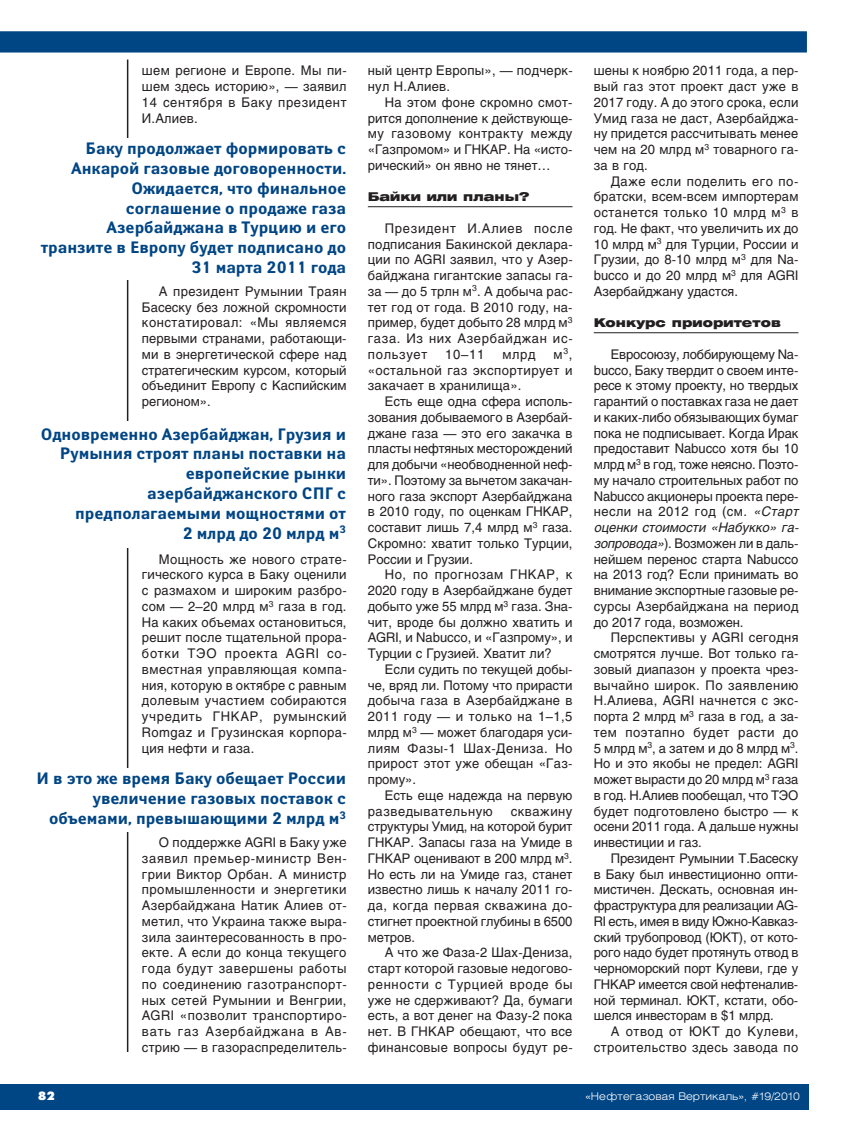
<style>
.page{position:relative;width:851px;height:1127px;background:#fff}
.page>*{position:absolute;margin:0;border:0;box-sizing:border-box;transform-origin:0 0}
.t1{font:700 16.5px/19.8px "Yanus C";color:#004584;text-align:right}
.t2{font:13.2px/15.8px "Helios";color:#231f20;text-align:justify}
.t3{font:13.2px/15.8px "Helios";letter-spacing:.03em;color:#231f20;text-align:right}
.t4{font:13.2px/15.8px "Helios";letter-spacing:.02em;color:#231f20}
.t5{font:900 12px "Helios Ext";letter-spacing:.005em;color:#231f20}
.t6{font:12px "Futura Futuris XC";color:#fff}
.t7{font:300 10.5px "Helios Ext";color:#fff}
.s1{font-style:italic}
</style>
<div class="page">
<div style="left:0;top:1084px;width:808px;height:26px;background:#004584"></div>
<svg style="left:0;top:31px;width:807px;height:22px;background:#084b88"></svg>
<hr style="left:127px;top:60px;width:1px;height:992px;background:#231f20">
<hr style="left:368px;top:206px;width:204px;height:1px;background:#231f20">
<hr style="left:593px;top:332px;width:205px;height:1px;background:#231f20">
<div style="left:34px;top:422px;width:312px;height:126px;background:#fff"></div>
<div style="left:34px;top:768px;width:312px;height:63px;background:#fff"></div>
<p class="t2" style="left:142px;top:64px;width:206px">шем регионе и Европе. Мы пи&shy;шем здесь историю», — заявил 14 сентября в Баку президент И.Алиев.</p>
<p class="t1" style="left:41px;top:140px;width:307px">Баку продолжает формировать с<br>Анкарой газовые договоренности.<br>Ожидается, что финальное соглашение о продаже газа<br>Азербайджана в Турцию и его транзите в Европу будет подписано до<br>31 марта 2011 года</p>
<p class="t2" style="left:142px;top:285px;width:206px;text-indent:17px">А президент Румынии Траян Басеску без ложной скромности констатировал: «Мы являемся первыми странами, работающи&shy;ми в энергетической сфере над стратегическим курсом, который объединит Европу с Каспийским регионом».</p>
<p class="t1" style="left:41px;top:425px;width:307px">Одновременно Азербайджан, Грузия и<br>Румыния строят планы поставки на европейские рынки азербайджанского СПГ с предполагаемыми мощностями от<br>2 млрд до 20 млрд м<sup>3</sup></p>
<p class="t2" style="left:142px;top:552px;width:206px;text-indent:17px">Мощность же нового страте&shy;гического курса в Баку оценили с размахом и широким разбро&shy;сом — 2–20 млрд м<sup>3</sup> газа в год.<br>На каких объемах остановиться, решит после тщательной прора&shy;ботки ТЭО проекта AGRI со&shy;вместная управляющая компа&shy;ния, которую в октябре с равным долевым участием собираются учредить ГНКАР, румынский Romgaz и Грузинская корпора&shy;ция нефти и газа.</p>
<p class="t1" style="left:36px;top:770px;width:311px">И в это же время Баку обещает России увеличение газовых поставок с объемами, превышающими 2 млрд м<sup>3</sup></p>
<p class="t2" style="left:142px;top:836px;width:206px;text-indent:17px">О поддержке AGRI в Баку уже заявил премьер-министр Вен&shy;грии Виктор Орбан. А министр промышленности и энергетики Азербайджана Натик Алиев от&shy;метил, что Украина также выра&shy;зила заинтересованность в про&shy;екте. А если до конца текущего года будут завершены работы по соединению газотранспорт&shy;ных сетей Румынии и Венгрии, AGRI «позволит транспортиро&shy;вать газ Азербайджана в Ав&shy;стрию — в газораспределитель-</p>
<p class="t4" style="left:368px;top:64px;width:206px">ный центр Европы», — подчерк&shy;нул Н.Алиев.</p>
<p class="t2" style="left:368px;top:96px;width:206px;text-indent:17px">На этом фоне скромно смот&shy;рится дополнение к действующе&shy;му газовому контракту между «Газпромом» и ГНКАР. На «исто&shy;рический» он явно не тянет…</p>
<p class="t5" style="left:368px;top:193px;width:163px">Байки или планы?</p>
<p class="t2" style="left:368px;top:222px;width:206px;text-indent:17px">Президент И.Алиев после подписания Бакинской деклара&shy;ции по AGRI заявил, что у Азер&shy;байджана гигантские запасы га&shy;за — до 5 трлн м<sup>3</sup>. А добыча рас&shy;тет год от года. В 2010 году, на&shy;пример, будет добыто 28 млрд м<sup>3 </sup>газа. Из них Азербайджан ис&shy;пользует</p>
<p class="t2" style="left:368px;top:348px;width:206px;text-indent:186px">м<sup>3</sup>, «остальной газ экспортирует и закачает в хранилища».</p>
<p class="t2" style="left:368px;top:395px;width:206px;text-indent:17px">Есть еще одна сфера исполь&shy;зования добываемого в Азербай&shy;джане газа — это его закачка в пласты нефтяных месторождений для добычи «необводненной неф&shy;ти». Поэтому за вычетом закачан&shy;ного газа экспорт Азербайджана в 2010 году, по оценкам ГНКАР, составит лишь 7,4 млрд м<sup>3</sup> газа.<br>Скромно: хватит только Турции, России и Грузии.</p>
<p class="t2" style="left:368px;top:568px;width:206px;text-indent:17px">Но, по прогнозам ГНКАР, к 2020 году в Азербайджане будет добыто уже 55 млрд м<sup>3</sup> газа. Зна&shy;чит, вроде бы должно хватить и AGRI, и Nabucco, и «Газпрому», и Турции с Грузией. Хватит ли?</p>
<p class="t2" style="left:368px;top:663px;width:206px;text-indent:17px">Если судить по текущей добы&shy;че, вряд ли. Потому что прирасти добыча газа в Азербайджане в 2011 году — и только на 1–1,5 млрд м<sup>3</sup> — может благодаря уси&shy;лиям Фазы-1 Шах-Дениза. Но прирост этот уже обещан «Газ&shy;прому».</p>
<p class="t2" style="left:368px;top:789px;width:206px;text-indent:17px">Есть еще надежда на первую разведывательную</p>
<p class="t2" style="left:445px;top:348px;width:41px">10–11</p>
<p class="t2" style="left:502px;top:348px;width:35px">млрд</p>
<p class="t2" style="left:368px;top:804px;width:206px;text-indent:143px">скважину структуры Умид, на которой бурит ГНКАР. Запасы газа на Умиде в ГНКАР оценивают в 200 млрд м<sup>3</sup>.<br>Но есть ли на Умиде газ, станет известно лишь к началу 2011 го&shy;да, когда первая скважина до&shy;стигнет проектной глубины в 6500 метров.</p>
<p class="t2" style="left:368px;top:946px;width:206px;text-indent:17px">А что же Фаза-2 Шах-Дениза, старт которой газовые недогово&shy;ренности с Турцией вроде бы уже не сдерживают? Да, бумаги есть, а вот денег на Фазу-2 пока нет. В ГНКАР обещают, что все финансовые вопросы будут ре-</p>
<p class="t2" style="left:593px;top:64px;width:206px">шены к ноябрю 2011 года, а пер&shy;вый газ этот проект даст уже в 2017 году. А до этого срока, если Умид газа не даст, Азербайджа&shy;ну придется рассчитывать менее чем на 20 млрд м<sup>3</sup> товарного га&shy;за в год.</p>
<p class="t2" style="left:593px;top:174px;width:206px;text-indent:17px">Даже если поделить его по&shy;братски, всем-всем импортерам останется только 10 млрд м<sup>3</sup> в год. Не факт, что увеличить их до 10 млрд м<sup>3</sup> для Турции, России и Грузии, до 8-10 млрд м<sup>3</sup> для Na&shy;bucco и до 20 млрд м<sup>3</sup> для AGRI Азербайджану удастся.</p>
<p class="t5" style="left:593px;top:319px;width:188px">Конкурс приоритетов</p>
<p class="t2" style="left:593px;top:348px;width:209px;text-align:left;text-indent:17px">Евросоюзу, лоббирующему Na&shy;bucco, Баку твердит о своем инте&shy;ресе к этому проекту, но твердых гарантий о поставках газа не дает и каких-либо обязывающих бумаг пока не подписывает. Когда Ирак предоставит Nabucco хотя бы 10 млрд м<sup>3</sup> в год, тоже неясно. Поэто&shy;му начало строительных работ по<br>Nabucco акционеры проекта пере&shy;несли на 2012 год (см. <span class="s1">«Старт оценки стоимости «Набукко» га&shy;зопровода»</span>). Возможен ли в даль&shy;нейшем перенос старта Nabucco на 2013 год? Если принимать во внимание экспортные газовые ре&shy;сурсы Азербайджана на период до 2017 года, возможен.</p>
<p class="t2" style="left:593px;top:631px;width:206px;text-indent:17px">Перспективы у AGRI сегодня смотрятся лучше. Вот только га&shy;зовый диапазон у проекта чрез&shy;вычайно широк. По заявлению Н.Алиева, AGRI начнется с экс&shy;порта 2 млрд м<sup>3</sup> газа в год, а за&shy;тем поэтапно будет расти до 5 млрд м<sup>3</sup>, а затем и до 8 млрд м<sup>3</sup>.<br>Но и это якобы не предел: AGRI может вырасти до 20 млрд м<sup>3</sup> газа в год. Н.Алиев пообещал, что ТЭО будет подготовлено быстро — к осени 2011 года. А дальше нужны инвестиции и газ.</p>
<p class="t2" style="left:593px;top:852px;width:206px;text-indent:17px">Президент Румынии Т.Басеску в Баку был инвестиционно опти&shy;мистичен. Дескать, основная ин&shy;фраструктура для реализации AG-RI есть, имея в виду Южно-Кавказ&shy;ский трубопровод (ЮКТ), от кото&shy;рого надо будет протянуть отвод в черноморский порт Кулеви, где у ГНКАР имеется свой нефтеналив&shy;ной терминал. ЮКТ, кстати, обо&shy;шелся инвесторам в $1 млрд.</p>
<p class="t3" style="left:593px;top:1025px;width:206px">А отвод от ЮКТ до Кулеви, строительство здесь завода по</p>
<p class="t6" style="left:38px;top:1091px;width:18px">82</p>
<p class="t7" style="left:585px;top:1092px;width:216px">«Нефтегазовая Вертикаль», #19/2010</p>
</div>
